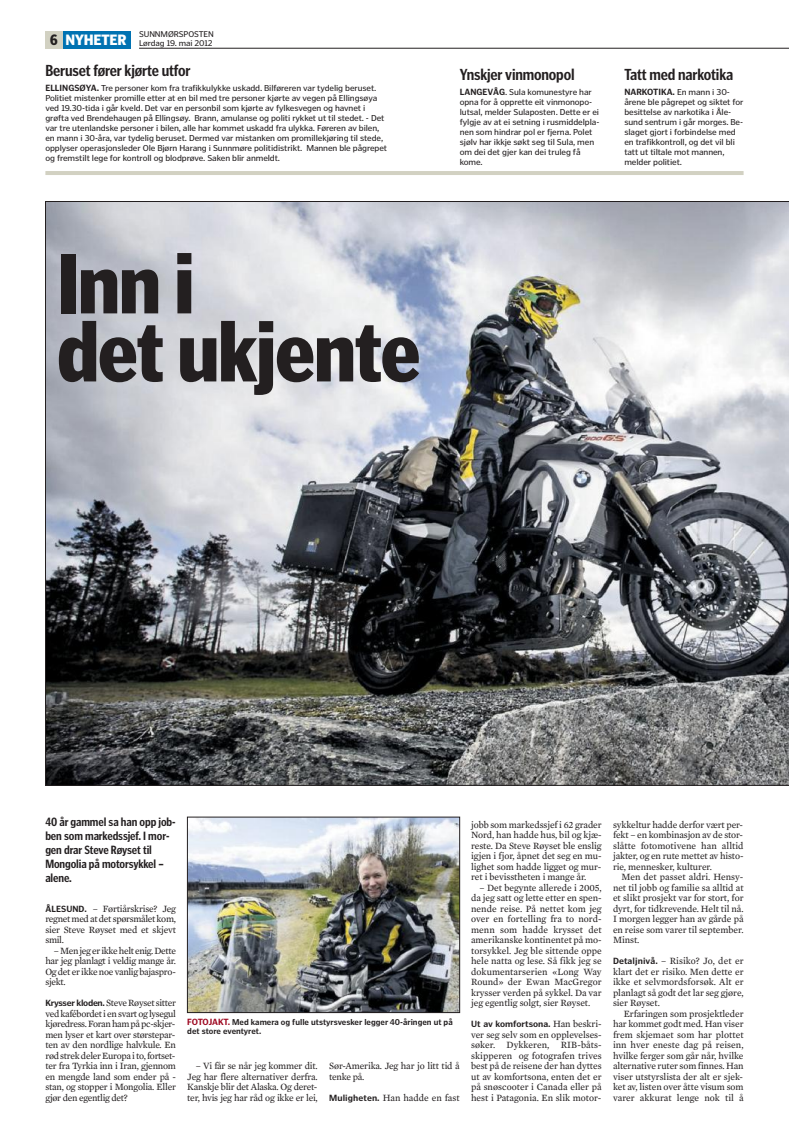
<style>
.page{position:relative;width:789px;height:1129px;background:#fff}
.page>*{position:absolute;margin:0;border:0;box-sizing:border-box;transform-origin:0 0}
.t1{font:84px/68px "Poynter Gothic Text Black Cond OV MICWZA";letter-spacing:-.02em;color:#231f20}
.t2{font:16px "Poynter Gothic Text Bold Cond OV JICWZA";letter-spacing:-.01em;color:#231f20}
.t3{font:12px/14px "Poynter Gothic Text Bold Cond OV JICWZA";letter-spacing:-.01em;color:#231f20}
.t4{font:9.8px/10.5px "Mercury Text G2 Roman OV LICWZA";letter-spacing:-.005em;color:#231f20;text-align:justify}
.t5{font:9px "Poynter Gothic Text Bold OV KICWZA";color:#231f20}
.t6{font:8.8px/10px "Poynter Gothic Text Regular OV HICWZA";letter-spacing:-.01em;color:#231f20}
.t7{font:8.5px/9.5px "Poynter Gothic Text Bold OV KICWZA";color:#231f20;scale:.94 1}
.t8{font:8.5px/8.8px "Poynter Gothic Text Regular OV HICWZA";letter-spacing:-.01em;color:#231f20;text-align:right}
.s1{font-family:"Poynter Agate One Bold Con OV IICWZA";font-size:14px}
.s2{font-family:"Poynter Agate One Bold Con OV IICWZA";font-size:14px;color:#fff}
.s3{font-family:"Poynter Gothic Text Bold OV KICWZA";font-size:9px}
.s4{font-family:"Poynter Gothic Text Regular OV HICWZA";font-size:8.8px}
.s5{font-size:9px;color:#9d061f}
.s6{font-family:"Mercury Text G2 Roman OV LICWZA";font-size:9.8px}
</style>
<div class="page">
<div style="left:45px;top:31px;width:85px;height:17px;background:#0072b2"></div>
<div style="left:45px;top:31px;width:17px;height:17px;background:#d2d1c2"></div>
<hr style="left:139px;top:48px;width:649px;height:1px;background:#231f20">
<svg style="left:45px;top:201px;width:743px;height:584px;background:#8d8f94"></svg>
<img style="left:189px;top:818px;width:268px;height:192px">
<div style="left:187px;top:816px;width:272px;height:196px;border:1px solid #231f20"></div>
<hr style="left:45px;top:171px;width:698px;height:4px;background:#d2d1c2">
<p class="t8" style="left:50px;top:29px;width:165px">SUNNMØRSPOSTEN<br><span class="s1">6</span> <span class="s2">NYHETER</span> Lørdag 19. mai 2012</p>
<h2 class="t2" style="left:45px;top:63px;width:146px">Beruset fører kjørte utfor</h2>
<p class="t6" style="left:45px;top:83px;width:343px"><span class="s3">ELLINGSØYA.</span> Tre personer kom fra trafikkulykke uskadd. Bilføreren var tydelig beruset.<br>Politiet mistenker promille etter at en bil med tre personer kjørte av vegen på Ellingsøya ved 19.30-tida i går kveld. Det var en personbil som kjørte av fylkesvegen og havnet i grøfta ved Brendehaugen på Ellingsøy. Brann, amulanse og politi rykket ut til stedet. - Det var tre utenlandske personer i bilen, alle har kommet uskadd fra ulykka. Føreren av bilen, en mann i 30-åra, var tydelig beruset. Dermed var mistanken om promillekjøring til stede, opplyser operasjonsleder Ole Bjørn Harang i Sunnmøre politidistrikt. Mannen ble pågrepet og fremstilt lege for kontroll og blodprøve. Saken blir anmeldt.</p>
<h1 class="t1" style="left:57px;top:250px;width:365px">Inn i<br>det ukjente</h1>
<h2 class="t2" style="left:459px;top:67px;width:116px">Ynskjer vinmonopol</h2>
<p class="t6" style="left:459px;top:87px;width:141px"><span class="s3">LANGEVÅG</span>. Sula komunestyre har opna for å opprette eit vinmonopo&shy;lutsal, melder Sulaposten. Dette er ei fylgje av at ei setning i rusmiddelpla&shy;nen som hindrar pol er fjerna. Polet sjølv har ikkje søkt seg til Sula, men om dei det gjer kan dei truleg få kome.</p>
<h2 class="t2" style="left:624px;top:67px;width:110px">Tatt med narkotika</h2>
<p class="t5" style="left:624px;top:88px;width:107px">NARKOTIKA. <span class="s4">En mann i 30-</span></p>
<p class="t6" style="left:624px;top:97px;width:120px">årene ble pågrepet og siktet for besittelse av narkotika i Åle&shy;sund sentrum i går morges. Be&shy;slaget gjort i forbindelse med en trafikkontroll, og det vil bli tatt ut tiltale mot mannen, melder politiet.</p>
<p class="t3" style="left:45px;top:815px;width:132px">40 år gammel sa han opp job&shy;ben som markedssjef. I mor&shy;gen drar Steve Røyset til<br>Mongolia på motorsykkel – alene.</p>
<p class="t4" style="left:45px;top:904px;width:132px"><span class="s3">ÅLESUND.</span> – Førtiårskrise? Jeg regnet med at det spørsmålet kom, sier Steve Røyset med et skjevt smil.</p>
<p class="t4" style="left:45px;top:946px;width:132px;text-indent:9px">– Men jeg er ikke helt enig. Dette har jeg planlagt i veldig mange år.<br>Og det er ikke noe vanlig bajaspro&shy;sjekt.</p>
<p class="t4" style="left:45px;top:998px;width:132px"><span class="s3">Krysser kloden.</span> Steve Røyset sitter ved kafébordet i en svart og lysegul kjøredress. Foran ham på pc-skjer&shy;men lyser et kart over størstepar&shy;ten av den nordlige halvkule. En rød strek deler Europa i to, fortset&shy;ter fra Tyrkia inn i Iran, gjennom en mengde land som ender på - stan, og stopper i Mongolia. Eller gjør den egentlig det?</p>
<p class="t7" style="left:187px;top:1017px;width:284px"><span class="s5">FOTOJAKT.</span> Med kamera og fulle utstyrsvesker legger 40-åringen ut på det store eventyret.</p>
<p class="t4" style="left:187px;top:1061px;width:132px;text-indent:9px">– Vi får se når jeg kommer dit.<br>Jeg har flere alternativer derfra.<br>Kanskje blir det Alaska. Og deret&shy;ter, hvis jeg har råd og ikke er lei,</p>
<p class="t4" style="left:329px;top:1061px;width:132px">Sør-Amerika. Jeg har jo litt tid å tenke på.</p>
<p class="t4" style="left:329px;top:1093px;width:132px"><span class="s3">Muligheten.</span> Han hadde en fast</p>
<p class="t4" style="left:471px;top:820px;width:132px">jobb som markedssjef i 62 grader Nord, han hadde hus, bil og kjæ&shy;reste. Da Steve Røyset ble enslig igjen i fjor, åpnet det seg en mu&shy;lighet som hadde ligget og mur&shy;ret i bevisstheten i mange år.</p>
<p class="t4" style="left:471px;top:883px;width:132px;text-indent:9px">– Det begynte allerede i 2005, da jeg satt og lette etter en spen&shy;nende reise. På nettet kom jeg over en fortelling fra to nord&shy;menn som hadde krysset det amerikanske kontinentet på mo&shy;torsykkel. Jeg ble sittende oppe hele natta og lese. Så fikk jeg se dokumentarserien «Long Way Round» der Ewan MacGregor krysser verden på sykkel. Da var jeg egentlig solgt, sier Røyset.</p>
<p class="t5" style="left:471px;top:1020px;width:132px">Ut av komfortsona. <span class="s6">Han beskri-</span></p>
<p class="t4" style="left:471px;top:1030px;width:132px">ver seg selv som en opplevelses&shy;søker. Dykkeren, RIB-båts&shy;skipperen og fotografen trives best på de reisene der han dyttes ut av komfortsona, enten det er på snøscooter i Canada eller på hest i Patagonia. En slik motor-</p>
<p class="t4" style="left:612px;top:820px;width:132px">sykkeltur hadde derfor vært per&shy;fekt – en kombinasjon av de stor&shy;slåtte fotomotivene han alltid jakter, og en rute mettet av histo&shy;rie, mennesker, kulturer.</p>
<p class="t4" style="left:612px;top:872px;width:132px;text-indent:9px">Men det passet aldri. Hensy&shy;net til jobb og familie sa alltid at et slikt prosjekt var for stort, for dyrt, for tidkrevende. Helt til nå.<br>I morgen legger han av gårde på en reise som varer til september.<br>Minst.</p>
<p class="t4" style="left:612px;top:956px;width:132px"><span class="s3">Detaljnivå.</span> – Risiko? Jo, det er klart det er risiko. Men dette er ikke et selvmordsforsøk. Alt er planlagt så godt det lar seg gjøre, sier Røyset.</p>
<p class="t4" style="left:612px;top:1009px;width:132px;text-indent:11px">Erfaringen som prosjektleder har kommet godt med. Han viser frem skjemaet som har plottet inn hver eneste dag på reisen, hvilke ferger som går når, hvilke alternative ruter som finnes. Han viser utstyrslista der alt er sjek&shy;ket av, listen over åtte visum som varer akkurat lenge nok til å</p>
</div>
